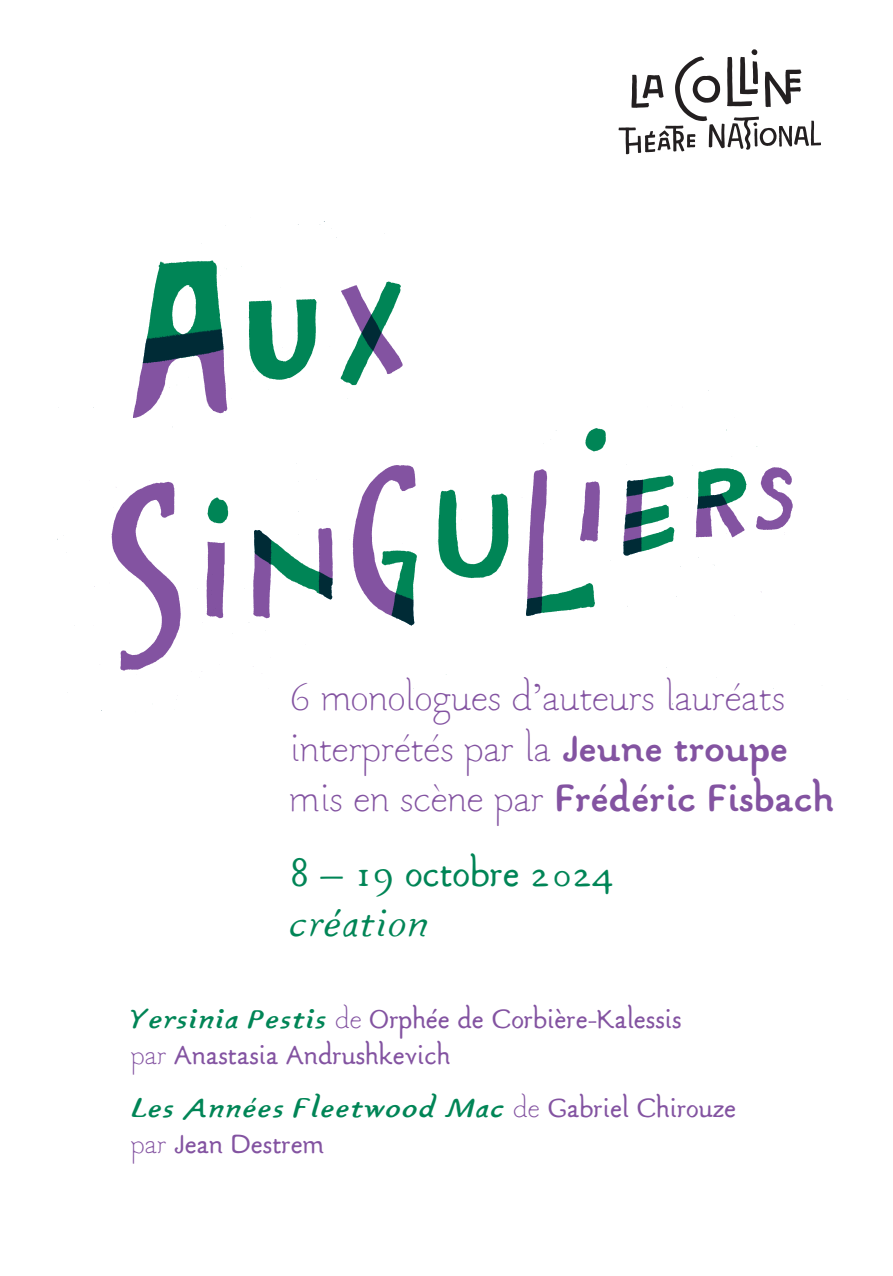
<style>
.page{position:relative;width:893px;height:1276px;background:#fff}
.page>*{position:absolute;margin:0;border:0;box-sizing:border-box;transform-origin:0 0}
.t1{font:300 42px "Gararond";color:#8353a1}
.t2{font:700 42px "Gararond";color:#8353a1}
.t3{font:500 42px "Gararond";color:#008556}
.t4{font:italic 500 42px "Gararond";color:#008556}
.t5{font:500 30px/36px "Gararond";color:#8353a1}
.s1{font-weight:700}
.s2{font-weight:300}
.s3{font-weight:700;font-style:italic;color:#008556}
</style>
<div class="page">
<svg style="left:618px;top:49px;width:203px;height:105px"></svg>
<img style="left:142px;top:221px;width:261px;height:146px">
<img style="left:57px;top:367px;width:791px;height:344px">
<p class="t1" style="left:289px;top:677px;width:497px">6 monologues d’auteurs lauréats</p>
<p class="t1" style="left:289px;top:728px;width:500px">interprétés par la <span class="s1">Jeune troupe</span></p>
<p class="t2" style="left:289px;top:777px;width:546px"><span class="s2">mis en scène par</span> Frédéric Fisbach</p>
<p class="t3" style="left:289px;top:850px;width:326px">8 – 19 octobre 2024</p>
<p class="t4" style="left:289px;top:901px;width:142px">création</p>
<p class="t5" style="left:131px;top:1003px;width:552px"><span class="s3">Yersinia Pestis</span> <span class="s2">de</span> Orphée de Corbière-Kalessis <span class="s2">par</span> Anastasia Andrushkevich</p>
<p class="t5" style="left:131px;top:1092px;width:607px"><span class="s3">Les Années Fleetwood Mac</span> <span class="s2">de</span> Gabriel Chirouze <span class="s2">par</span> Jean Destrem</p>
</div>
